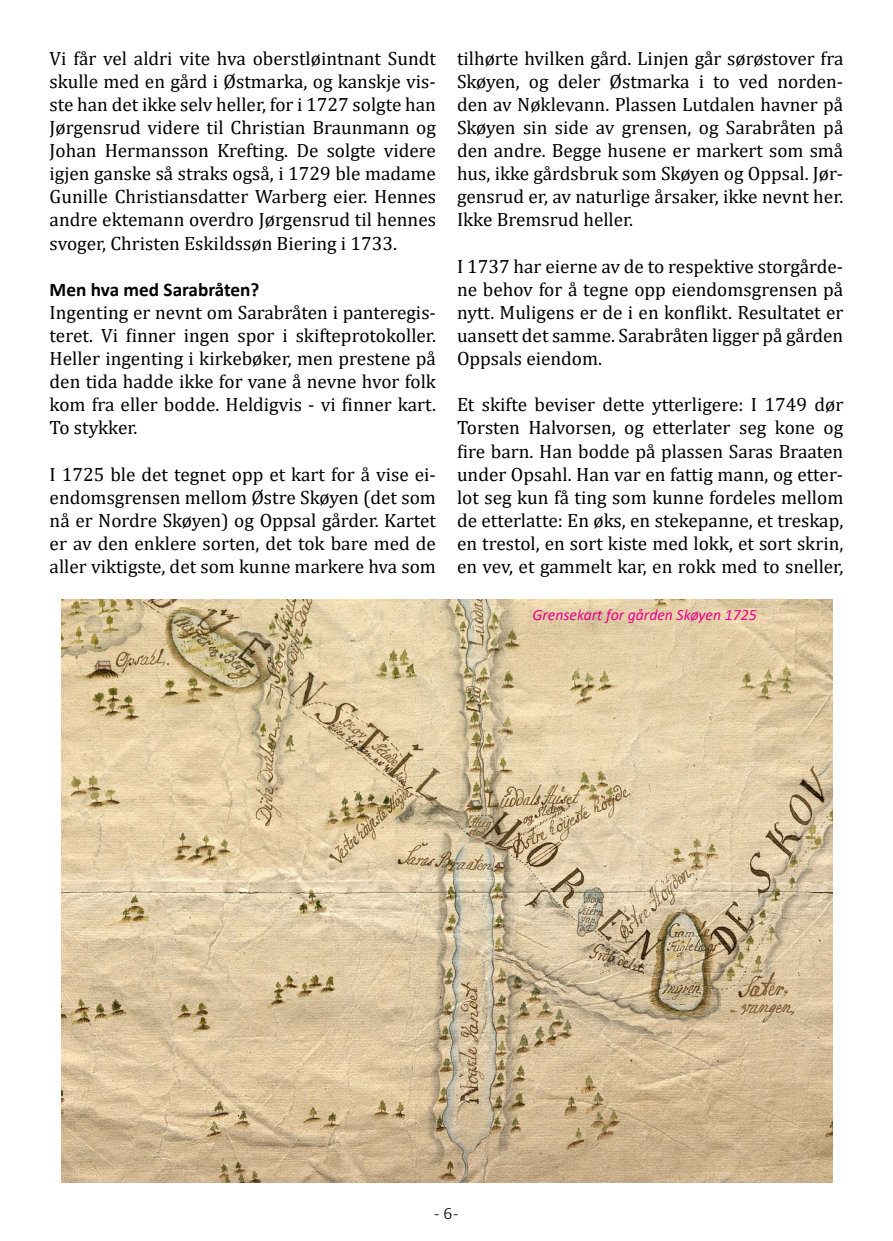
<style>
.page{position:relative;width:893px;height:1241px;background:#fff}
.page>*{position:absolute;margin:0;border:0;box-sizing:border-box;transform-origin:0 0}
.t1{font:19.25px/23.1px "Cambria";color:#000;text-align:justify}
.t2{font:700 19.25px "Calibri";color:#000}
.t3{font:300 17.5px "Calibri";color:#000}
.t4{font:italic 15.75px "Calibri";color:#ec008c}
</style>
<div class="page">
<img style="left:61px;top:599px;width:771px;height:583px">
<p class="t1" style="left:50px;top:46px;width:388px">Vi får vel aldri vite hva oberstløintnant Sundt skulle med en gård i Østmarka, og kanskje vis&shy;ste han det ikke selv heller, for i 1727 solgte han Jørgensrud videre til Christian Braunmann og Johan Hermansson Krefting. De solgte videre igjen ganske så straks også, i 1729 ble madame Gunille Christiansdatter Warberg eier. Hennes andre ektemann overdro Jørgensrud til hennes svoger, Christen Eskildssøn Biering i 1733.</p>
<p class="t2" style="left:50px;top:276px;width:211px">Men hva med Sarabråten?</p>
<p class="t1" style="left:50px;top:300px;width:388px">Ingenting er nevnt om Sarabråten i panteregis&shy;teret. Vi finner ingen spor i skifteprotokoller.<br>Heller ingenting i kirkebøker, men prestene på den tida hadde ikke for vane å nevne hvor folk kom fra eller bodde. Heldigvis - vi finner kart.<br>To stykker.</p>
<p class="t1" style="left:50px;top:462px;width:388px">I 1725 ble det tegnet opp et kart for å vise ei&shy;endomsgrensen mellom Østre Skøyen (det som nå er Nordre Skøyen) og Oppsal gårder. Kartet er av den enklere sorten, det tok bare med de aller viktigste, det som kunne markere hva som</p>
<p class="t1" style="left:457px;top:46px;width:388px">tilhørte hvilken gård. Linjen går sørøstover fra Skøyen, og deler Østmarka i to ved norden&shy;den av Nøklevann. Plassen Lutdalen havner på Skøyen sin side av grensen, og Sarabråten på den andre. Begge husene er markert som små hus, ikke gårdsbruk som Skøyen og Oppsal. Jør&shy;gensrud er, av naturlige årsaker, ikke nevnt her.<br>Ikke Bremsrud heller.</p>
<p class="t1" style="left:457px;top:254px;width:388px">I 1737 har eierne av de to respektive storgårde&shy;ne behov for å tegne opp eiendomsgrensen på nytt. Muligens er de i en konflikt. Resultatet er uansett det samme. Sarabråten ligger på gården Oppsals eiendom.</p>
<p class="t1" style="left:457px;top:393px;width:388px">Et skifte beviser dette ytterligere: I 1749 dør Torsten Halvorsen, og etterlater seg kone og fire barn. Han bodde på plassen Saras Braaten under Opsahl. Han var en fattig mann, og etter&shy;lot seg kun få ting som kunne fordeles mellom de etterlatte: En øks, en stekepanne, et treskap, en trestol, en sort kiste med lokk, et sort skrin, en vev, et gammelt kar, en rokk med to sneller,</p>
<p class="t4" style="left:532px;top:603px;width:226px">Grensekart for gården Skøyen 1725</p>
<p class="t3" style="left:434px;top:1201px;width:26px">- 6 -</p>
</div>
